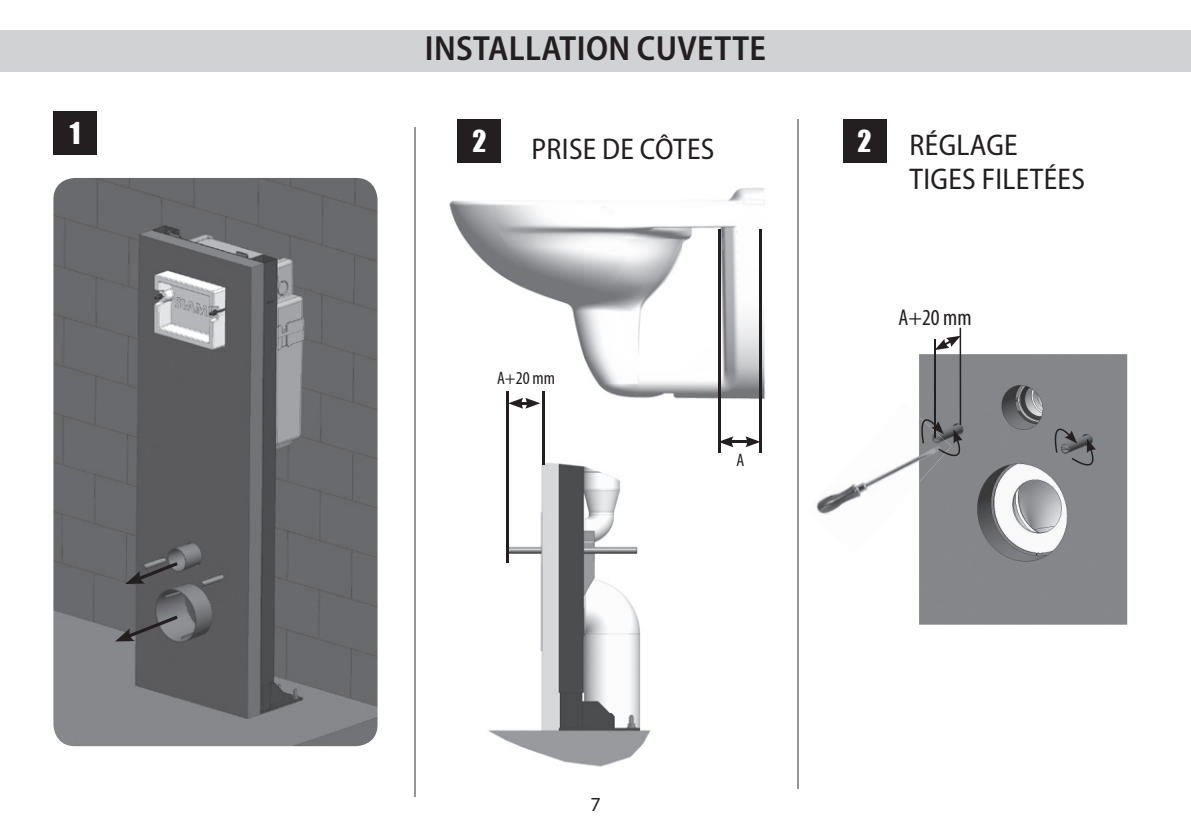
<style>
.page{position:relative;width:1191px;height:840px;background:#fff}
.page>*{position:absolute;margin:0;border:0;box-sizing:border-box;transform-origin:0 0}
.t1{font:600 semi-condensed 35px "Myriad Pro";letter-spacing:.01em;color:#231f20}
.t2{font:semi-condensed 30px/34px "Myriad Pro";letter-spacing:.01em;color:#231f20}
.t3{font:27.8px "Impact";color:#fff}
.t4{font:condensed 22.8px "Myriad Pro";color:#231f20}
.t5{font:20px "Myriad Pro";color:#231f20}
.t6{font:condensed 18.2px "Myriad Pro";color:#231f20}
</style>
<div class="page">
<img style="left:919px;top:354px;width:208px;height:270px">
<div style="left:0;top:30px;width:1191px;height:41px;background:#d1d2d4"></div>
<img style="left:53px;top:178px;width:324px;height:567px">
<img style="left:449px;top:163px;width:350px;height:264px">
<hr style="left:718px;top:229px;width:2px;height:223px;background:#231f20">
<hr style="left:759px;top:229px;width:2px;height:223px;background:#231f20">
<hr style="left:729px;top:440px;width:20px;height:2px;background:#231f20">
<svg style="left:720px;top:436px;width:13px;height:11px"></svg>
<svg style="left:745px;top:436px;width:14px;height:11px"></svg>
<img style="left:488px;top:445px;width:163px;height:322px">
<hr style="left:542px;top:390px;width:2px;height:74px;background:#231f20">
<hr style="left:506px;top:390px;width:2px;height:172px;background:#231f20">
<svg style="left:508px;top:397px;width:32px;height:11px"></svg>
<hr style="left:414px;top:127px;width:1px;height:669px;background:#939598">
<div style="left:53px;top:111px;width:44px;height:44px;background:#231f20"></div>
<div style="left:457px;top:119px;width:44px;height:44px;background:#231f20"></div>
<img style="left:816px;top:455px;width:103px;height:59px">
<img style="left:919px;top:417px;width:32px;height:65px">
<svg style="left:1054px;top:428px;width:42px;height:37px;background:#6f7072"></svg>
<svg style="left:921px;top:419px;width:41px;height:37px"></svg>
<hr style="left:934px;top:339px;width:2px;height:98px;background:#231f20">
<hr style="left:959px;top:327px;width:2px;height:97px;background:#231f20">
<svg style="left:936px;top:335px;width:24px;height:15px"></svg>
<div style="left:842px;top:119px;width:44px;height:44px;background:#231f20"></div>
<hr style="left:797px;top:119px;width:1px;height:669px;background:#939598">
<svg style="left:115px;top:615px;width:63px;height:26px;background:#606062"></svg>
<svg style="left:125px;top:561px;width:53px;height:22px"></svg>
<p class="t1" style="left:425px;top:29px;width:342px">INSTALLATION CUVETTE</p>
<p class="t3" style="left:70px;top:111px;width:12px">1</p>
<p class="t3" style="left:472px;top:120px;width:15px">2</p>
<p class="t2" style="left:531px;top:133px;width:184px">PRISE DE CÔTES</p>
<p class="t6" style="left:497px;top:368px;width:59px">A+20 mm</p>
<p class="t6" style="left:736px;top:449px;width:9px">A</p>
<p class="t3" style="left:857px;top:120px;width:15px">2</p>
<p class="t2" style="left:909px;top:129px;width:177px">RÉGLAGE<br>TIGES FILETÉES</p>
<p class="t4" style="left:898px;top:305px;width:75px">A+20 mm</p>
<p class="t5" style="left:590px;top:792px;width:12px">7</p>
</div>
